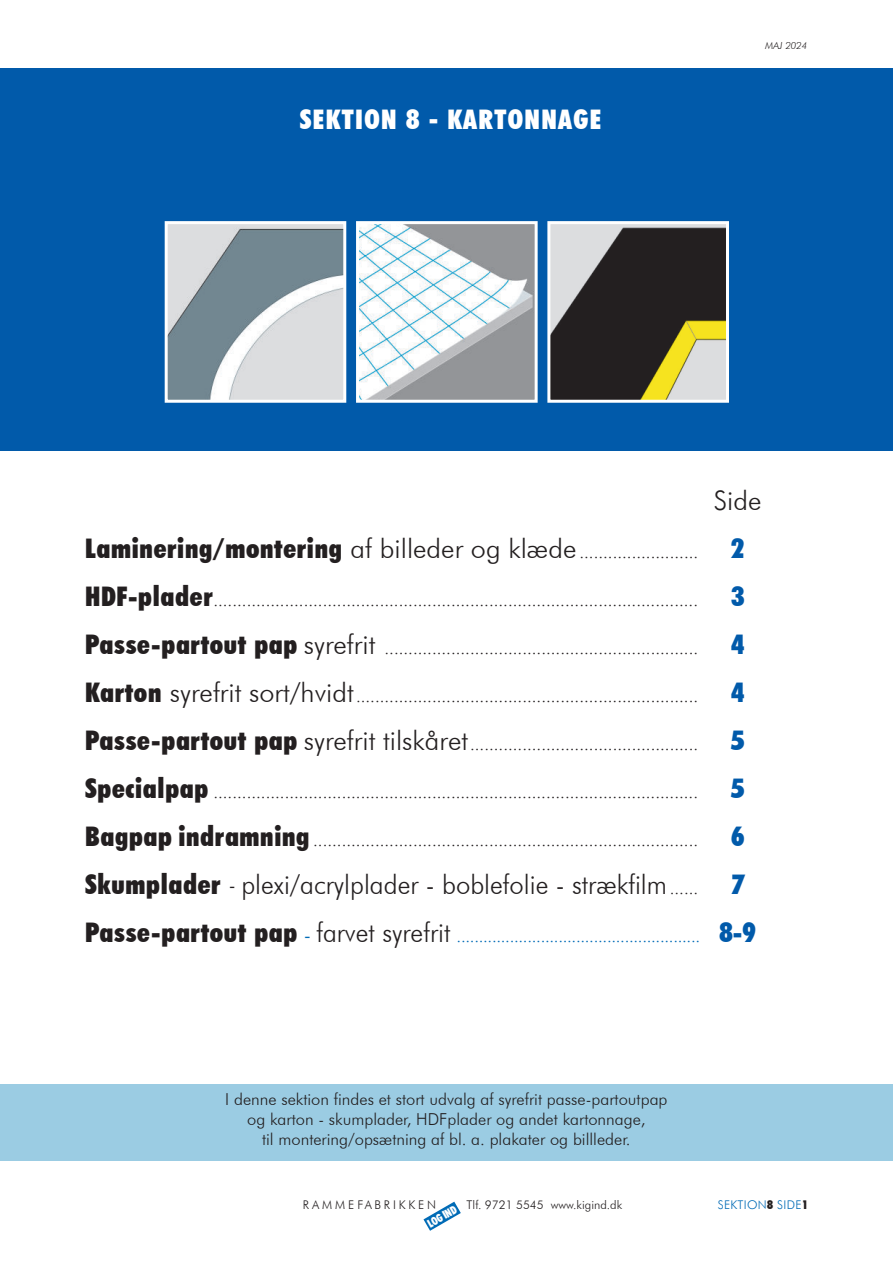
<style>
.page{position:relative;width:893px;height:1263px;background:#fff}
.page>*{position:absolute;margin:0;border:0;box-sizing:border-box;transform-origin:0 0}
.t1{font:300 27px "Futura BT";color:#231f20;scale:.95 1}
.t2{font:900 condensed 27px "Futura BT";letter-spacing:.05em;color:#fff}
.t3{font:900 condensed 27px/48px "Futura BT";color:#015aaa;text-align:center}
.t4{font:300 27px "Futura BT";color:#231f20}
.t5{font:300 16.5px/19.8px "Futura BT";color:#231f20;text-align:center}
.t6{font:300 16.5px "Futura BT";color:#006bb6}
.t7{font:300 12px "Futura BT";color:#231f20}
.t8{font:300 12px "Futura BT";letter-spacing:.23em;color:#231f20}
.t9{font:300 12px "Futura BT";letter-spacing:.03em;color:#006bb6}
.t10{font:900 condensed 11.4px "Futura BT";color:#fff;scale:.91 1}
.t11{font:italic 300 9.75px "Futura BT";color:#231f20}
.s1{font-weight:900;font-stretch:condensed;font-size:27px}
.s2{font-size:27px}
.s3{font-weight:900;font-stretch:condensed}
.s4{font-size:21px}
.s5{font-size:16.5px}
.s6{font-weight:900;font-stretch:condensed;font-size:27px;color:#231f20}
.s7{font-size:27px;color:#231f20}
.s8{font-weight:900;font-stretch:condensed;color:#231f20}
</style>
<div class="page">
<svg style="left:423px;top:1202px;width:38px;height:29px"></svg>
<div style="left:0;top:68px;width:893px;height:383px;background:#015aaa"></div>
<div style="left:0;top:1084px;width:893px;height:77px;background:#9bcce3"></div>
<img style="left:169px;top:225px;width:173px;height:174px">
<div style="left:165px;top:221px;width:181px;height:182px;border:3px solid #fff"></div>
<img style="left:360px;top:225px;width:174px;height:174px">
<div style="left:356px;top:221px;width:182px;height:182px;border:3px solid #fff"></div>
<img style="left:551px;top:225px;width:174px;height:174px">
<div style="left:547px;top:221px;width:182px;height:182px;border:3px solid #fff"></div>
<h1 class="t2" style="left:300px;top:103px;width:303px">SEKTION 8 - KARTONNAGE</h1>
<p class="t11" style="left:765px;top:42px;width:43px">MAJ 2024</p>
<p class="t5" style="left:85px;top:543px;width:615px"><span class="s1">Laminering/montering</span> <span class="s2">af billeder og klæde</span> .........................</p>
<p class="t5" style="left:85px;top:591px;width:615px"><span class="s1">HDF-plader</span>......................................................................................................</p>
<p class="t5" style="left:85px;top:639px;width:615px"><span class="s1">Passe-partout pap</span> <span class="s2">syrefrit</span> ..................................................................</p>
<p class="t5" style="left:85px;top:687px;width:615px"><span class="s1">Karton</span> <span class="s2">syrefrit sort/hvidt</span> ........................................................................</p>
<p class="t5" style="left:85px;top:735px;width:615px"><span class="s1">Passe-partout pap</span> <span class="s2">syrefrit tilskåret</span> ................................................</p>
<p class="t5" style="left:85px;top:783px;width:615px"><span class="s1">Specialpap</span> ......................................................................................................</p>
<p class="t5" style="left:85px;top:831px;width:615px"><span class="s1">Bagpap indramning</span> .................................................................................</p>
<h1 class="t1" style="left:85px;top:873px;width:647px"><span class="s3">Skumplader</span> <span class="s4">-</span> plexi/acrylplader - boblefolie - strækfilm <span class="s5">......</span></h1>
<p class="t6" style="left:85px;top:929px;width:617px"><span class="s6">Passe-partout pap</span> <span class="s4">-</span> <span class="s7">farvet syrefrit</span> .......................................................</p>
<h1 class="t4" style="left:714px;top:489px;width:49px">Side</h1>
<h1 class="t3" style="left:720px;top:523px;width:38px">2<br>3<br>4<br>4<br>5<br>5<br>6<br>7<br>8-9</h1>
<p class="t5" style="left:225px;top:1091px;width:444px">I denne sektion findes et stort udvalg af syrefrit passe-partoutpap og karton - skumplader, HDFplader og andet kartonnage,<br>til montering/opsætning af bl. a. plakater og billleder.</p>
<p class="t8" style="left:303px;top:1199px;width:135px">RAMMEFABRIKKEN</p>
<p class="t7" style="left:467px;top:1199px;width:157px">Tlf. 9721 5545 www.kigind.dk</p>
<p class="t10" style="left:426px;top:1220px;width:36px;rotate:-30deg">LOG IND</p>
<p class="t9" style="left:718px;top:1199px;width:92px">SEKTION<span class="s8">8</span> SIDE<span class="s8">1</span></p>
</div>
